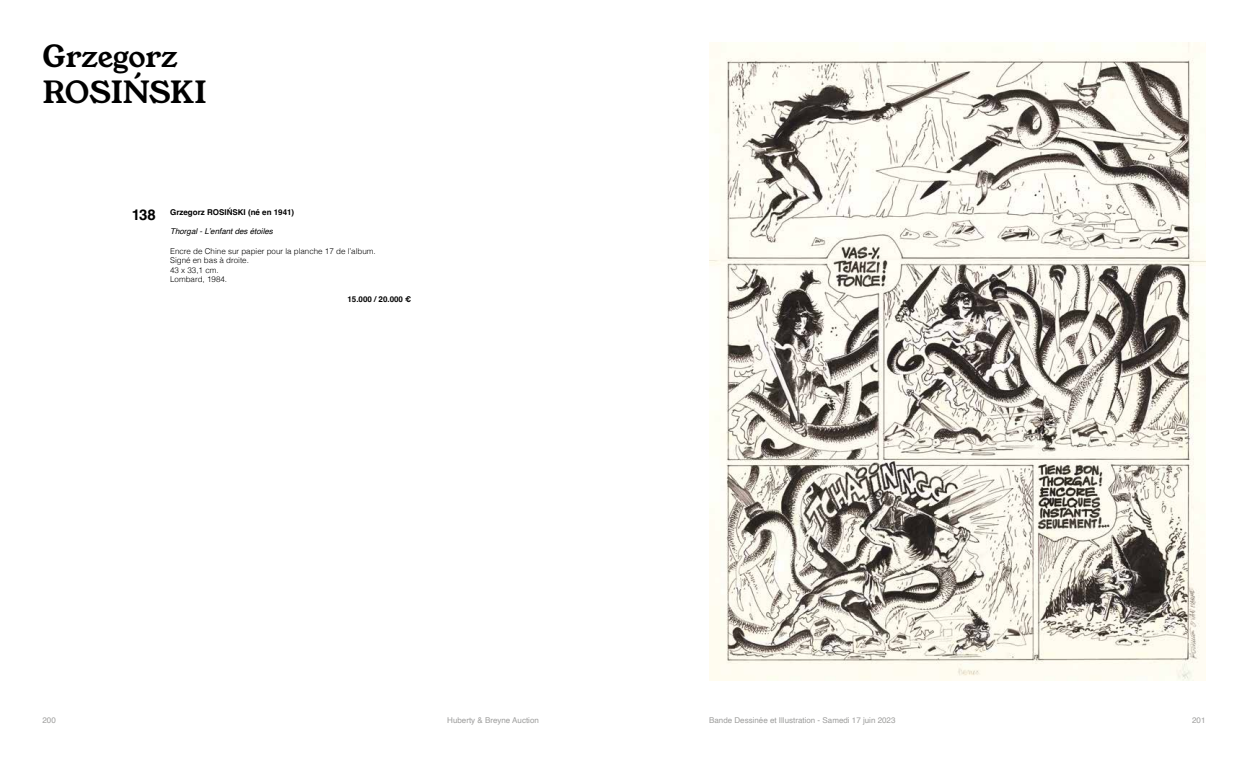
<style>
.page{position:relative;width:1248px;height:766px;background:#fff}
.page>*{position:absolute;margin:0;border:0;box-sizing:border-box;transform-origin:0 0}
.t1{font:30px/36px "Young Serif";letter-spacing:-.005em;color:#000}
.t2{font:700 15px "Helvetica";color:#000}
.t3{font:300 8px/9.6px "Helvetica";color:#000}
.t4{font:8px "Helvetica";color:#9d9d9c}
.t5{font:700 8px "Helvetica";color:#000}
.t6{font:italic 8px "Helvetica";color:#000}
</style>
<div class="page">
<img style="left:709px;top:43px;width:496px;height:637px">
<h1 class="t1" style="left:43px;top:38px;width:165px">Grzegorz<br>ROSIŃSKI</h1>
<h2 class="t2" style="left:132px;top:206px;width:26px">138</h2>
<p class="t5" style="left:170px;top:207px;width:126px">Grzegorz ROSIŃSKI (né en 1941)</p>
<p class="t6" style="left:170px;top:225px;width:104px">Thorgal - L’enfant des étoiles</p>
<p class="t3" style="left:170px;top:245px;width:207px">Encre de Chine sur papier pour la planche 17 de l’album.<br>Signé en bas à droite.<br>43 x 33,1 cm.<br>Lombard, 1984.</p>
<p class="t5" style="left:347px;top:294px;width:65px">15.000 / 20.000 €</p>
<p class="t4" style="left:43px;top:714px;width:15px">200</p>
<p class="t4" style="left:447px;top:714px;width:93px">Huberty &amp; Breyne Auction</p>
<p class="t4" style="left:709px;top:714px;width:188px">Bande Dessinée et Illustration - Samedi 17 juin 2023</p>
<p class="t4" style="left:1191px;top:714px;width:15px">201</p>
</div>
